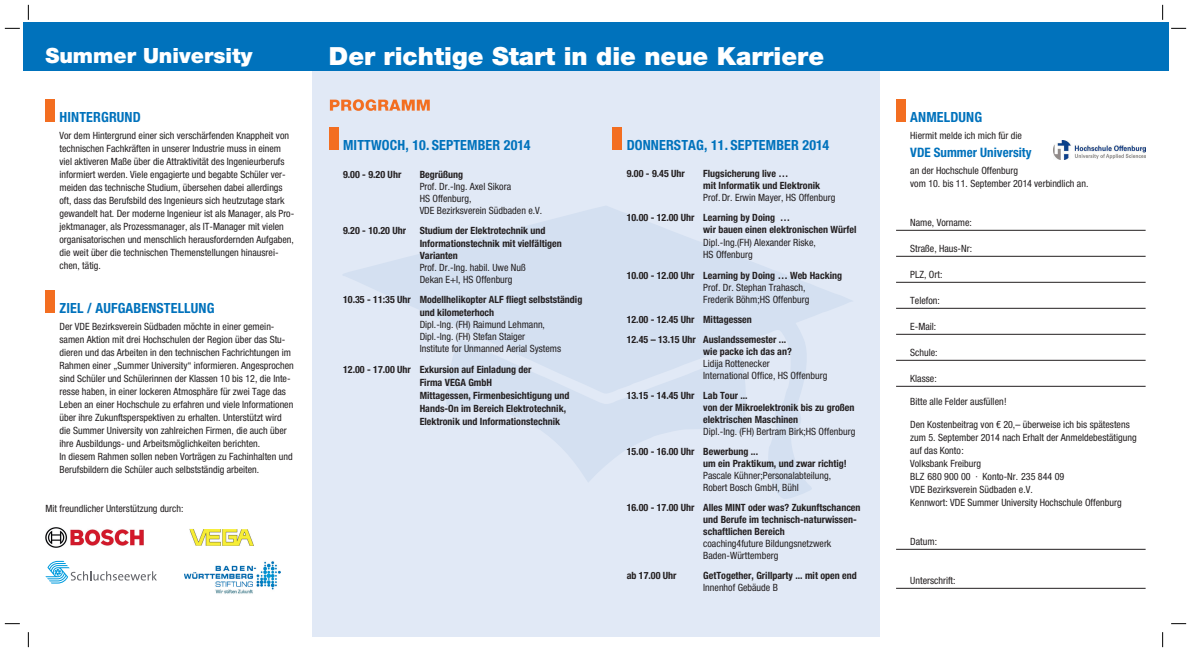
<style>
.page{position:relative;width:1191px;height:652px;background:#fff}
.page>*{position:absolute;margin:0;border:0;box-sizing:border-box;transform-origin:0 0}
.t1{font:900 25px "Helvetica Neue LT Std";color:#fff}
.t2{font:900 21px "Helvetica Neue LT Std";color:#fff}
.t3{font:900 16px "Helvetica Neue LT Std";color:#f36e21}
.t4{font:700 condensed 14px "Helvetica Neue LT Std";letter-spacing:.01em;color:#0072bc}
.t5{font:700 condensed 13px "Helvetica Neue LT Std";color:#0072bc}
.t6{font:condensed 10px/13px "Helvetica Neue LT Std";color:#231f20}
.t7{font:700 condensed 10px/12px "Helvetica Neue LT Std";color:#231f20}
</style>
<div class="page">
<div style="left:312px;top:68px;width:567px;height:568px;background:#e1e9f6"></div>
<svg style="left:343px;top:206px;width:509px;height:293px"></svg>
<div style="left:23px;top:23px;width:1145px;height:48px;background:#0072bc"></div>
<div style="left:45px;top:99px;width:10px;height:23px;background:#f36e21"></div>
<div style="left:45px;top:290px;width:10px;height:23px;background:#f36e21"></div>
<hr style="left:896px;top:230px;width:249px;height:1px;background:#231f20">
<hr style="left:896px;top:256px;width:249px;height:1px;background:#231f20">
<hr style="left:896px;top:282px;width:249px;height:1px;background:#231f20">
<hr style="left:896px;top:308px;width:249px;height:1px;background:#231f20">
<hr style="left:896px;top:334px;width:249px;height:1px;background:#231f20">
<hr style="left:896px;top:360px;width:249px;height:1px;background:#231f20">
<hr style="left:896px;top:386px;width:249px;height:1px;background:#231f20">
<hr style="left:896px;top:549px;width:249px;height:1px;background:#231f20">
<hr style="left:896px;top:588px;width:249px;height:1px;background:#231f20">
<div style="left:896px;top:99px;width:10px;height:23px;background:#f36e21"></div>
<img style="left:1053px;top:141px;width:92px;height:19px">
<svg style="left:329px;top:128px;width:10px;height:22px"></svg>
<svg style="left:612px;top:128px;width:10px;height:22px"></svg>
<img style="left:45px;top:527px;width:99px;height:20px">
<img style="left:189px;top:529px;width:65px;height:17px">
<img style="left:184px;top:561px;width:96px;height:33px">
<svg style="left:45px;top:561px;width:112px;height:23px"></svg>
<svg style="left:5px;top:28px;width:15px;height:1px"></svg>
<svg style="left:1171px;top:28px;width:15px;height:1px"></svg>
<svg style="left:5px;top:623px;width:15px;height:1px"></svg>
<svg style="left:1171px;top:623px;width:15px;height:1px"></svg>
<svg style="left:28px;top:5px;width:1px;height:15px"></svg>
<svg style="left:28px;top:632px;width:1px;height:15px"></svg>
<svg style="left:1162px;top:5px;width:1px;height:15px"></svg>
<svg style="left:1162px;top:632px;width:1px;height:15px"></svg>
<h2 class="t2" style="left:45px;top:43px;width:208px">Summer University</h2>
<h3 class="t4" style="left:60px;top:108px;width:83px">Hintergrund</h3>
<p class="t6" style="left:60px;top:129px;width:236px">Vor dem Hintergrund einer sich verschärfenden Knappheit von technischen Fachkräften in unserer Industrie muss in einem viel aktiveren Maße über die Attraktivität des Ingenieurberufs informiert werden. Viele engagierte und begabte Schüler ver&shy;meiden das technische Studium, übersehen dabei allerdings oft, dass das Berufsbild des Ingenieurs sich heutzutage stark gewandelt hat. Der moderne Ingenieur ist als Manager, als Pro&shy;jektmanager, als Prozessmanager, als IT-Manager mit vielen organisatorischen und menschlich herausfordernden Aufgaben, die weit über die technischen Themenstellungen hinausrei&shy;chen, tätig.</p>
<h3 class="t4" style="left:60px;top:300px;width:156px">Ziel / auFgabenStellung</h3>
<p class="t6" style="left:60px;top:320px;width:236px">Der VDE Bezirksverein Südbaden möchte in einer gemein&shy;samen Aktion mit drei Hochschulen der Region über das Stu&shy;dieren und das Arbeiten in den technischen Fachrichtungen im Rahmen einer „Summer University“ informieren. Angesprochen sind Schüler und Schülerinnen der Klassen 10 bis 12, die Inte&shy;resse haben, in einer lockeren Atmosphäre für zwei Tage das Leben an einer Hochschule zu erfahren und viele Informationen über ihre Zukunftsperspektiven zu erhalten. Unterstützt wird die Summer University von zahlreichen Firmen, die auch über ihre Ausbildungs- und Arbeitsmöglichkeiten berichten.<br>In diesem Rahmen sollen neben Vorträgen zu Fachinhalten und Berufsbildern die Schüler auch selbstständig arbeiten.</p>
<p class="t6" style="left:45px;top:502px;width:140px">Mit freundlicher Unterstützung durch:</p>
<h1 class="t1" style="left:329px;top:42px;width:496px">Der richtige Start in die neue Karriere</h1>
<h3 class="t3" style="left:329px;top:95px;width:103px">PROGRAMM</h3>
<h3 class="t4" style="left:343px;top:137px;width:189px">mittWocH, 10. September 2014</h3>
<p class="t7" style="left:343px;top:169px;width:60px">9.00 - 9.20 uhr</p>
<p class="t7" style="left:420px;top:169px;width:45px">begrüßung</p>
<p class="t6" style="left:420px;top:181px;width:124px;line-height:12px">Prof. Dr.-Ing. Axel Sikora<br>HS Offenburg,<br>VDE Bezirksverein Südbaden e.V.</p>
<p class="t7" style="left:343px;top:225px;width:65px">9.20 - 10.20 uhr</p>
<p class="t7" style="left:420px;top:225px;width:144px">Studium der elektrotechnik und informationstechnik mit vielfältigen<br>Varianten</p>
<p class="t6" style="left:420px;top:261px;width:108px;line-height:12px">Prof. Dr.-Ing. habil. Uwe Nuß<br>Dekan E+I, HS Offenburg</p>
<p class="t7" style="left:420px;top:292px;width:164px;line-height:13px;text-indent:-77px">10.35 - 11:35 uhr modellhelikopter alF fliegt selbstständig und kilometerhoch</p>
<p class="t6" style="left:420px;top:318px;width:143px;line-height:12px">Dipl.-Ing. (FH) Raimund Lehmann,<br>Dipl.-Ing. (FH) Stefan Staiger<br>Institute for Unmanned Aerial Systems</p>
<p class="t7" style="left:420px;top:362px;width:151px;line-height:13px;text-indent:-77px">12.00 - 17.00 uhr exkursion auf einladung der<br>Firma Vega gmbH<br>mittagessen, Firmenbesichtigung und Hands-on im bereich elektrotechnik, elektronik und informationstechnik</p>
<h3 class="t4" style="left:626px;top:137px;width:204px">donnerStag, 11. September 2014</h3>
<p class="t7" style="left:626px;top:168px;width:60px">9.00 - 9.45 uhr</p>
<p class="t7" style="left:703px;top:168px;width:118px">Flugsicherung live …<br>mit informatik und elektronik</p>
<p class="t6" style="left:703px;top:191px;width:134px">Prof.Dr. Erwin Mayer, HS Offenburg</p>
<p class="t7" style="left:703px;top:212px;width:155px;text-indent:-77px">10.00 - 12.00 uhr learning by doing …<br>wir bauen einen elektronischen Würfel</p>
<p class="t6" style="left:703px;top:236px;width:114px;line-height:12px">Dipl.-Ing.(FH) Alexander Riske,<br>HS Offenburg</p>
<p class="t7" style="left:626px;top:269px;width:217px">10.00 - 12.00 uhr learning by doing … Web Hacking</p>
<p class="t6" style="left:703px;top:281px;width:108px;line-height:12px">Prof. Dr. Stephan Trahasch,<br>Frederik Böhm;HS Offenburg</p>
<p class="t7" style="left:626px;top:309px;width:161px;line-height:20px">12.00 - 12.45 uhr mittagessen<br>12.45 – 13.15 uhr auslandssemester ...</p>
<p class="t7" style="left:703px;top:345px;width:90px">wie packe ich das an?</p>
<p class="t6" style="left:703px;top:357px;width:126px;line-height:12px">Lidija Rottenecker<br>International Office, HS Offenburg</p>
<p class="t7" style="left:703px;top:389px;width:153px;text-indent:-77px">13.15 - 14.45 uhr lab tour ...<br>von der mikroelektronik bis zu großen elektrischen maschinen</p>
<p class="t6" style="left:703px;top:425px;width:153px">Dipl.-Ing. (FH) Bertram Birk;HS Offenburg</p>
<p class="t7" style="left:703px;top:445px;width:145px;text-indent:-77px">15.00 - 16.00 uhr bewerbung ...<br>um ein praktikum, und zwar richtig!</p>
<p class="t6" style="left:703px;top:469px;width:129px;line-height:12px">Pascale Kühner;Personalabteilung,<br>Robert Bosch GmbH, Bühl</p>
<p class="t7" style="left:703px;top:501px;width:159px;text-indent:-77px">16.00 - 17.00 uhr alles mint oder was? Zukunftschancen und berufe im technisch-naturwissen&shy;schaftlichen bereich</p>
<p class="t6" style="left:703px;top:537px;width:130px;line-height:12px">coaching4future Bildungsnetzwerk<br>Baden-Württemberg</p>
<p class="t7" style="left:626px;top:569px;width:51px">ab 17.00 uhr</p>
<p class="t7" style="left:703px;top:569px;width:155px">gettogether, grillparty ... mit open end</p>
<p class="t6" style="left:703px;top:581px;width:76px">Innenhof Gebäude B</p>
<h3 class="t4" style="left:910px;top:108px;width:73px">anmeldung</h3>
<p class="t6" style="left:910px;top:129px;width:113px">Hiermit melde ich mich für die</p>
<h3 class="t5" style="left:910px;top:145px;width:123px">Vde Summer university</h3>
<p class="t6" style="left:910px;top:164px;width:180px">an der Hochschule Offenburg<br>vom 10. bis 11. September 2014 verbindlich an.</p>
<p class="t6" style="left:910px;top:216px;width:63px">Name, Vorname:</p>
<p class="t6" style="left:910px;top:242px;width:63px">Straße, Haus-Nr:</p>
<p class="t6" style="left:910px;top:268px;width:34px">PLZ, Ort:</p>
<p class="t6" style="left:910px;top:294px;width:31px">Telefon:</p>
<p class="t6" style="left:910px;top:320px;width:28px">E-Mail:</p>
<p class="t6" style="left:910px;top:346px;width:29px">Schule:</p>
<p class="t6" style="left:910px;top:372px;width:28px">Klasse:</p>
<p class="t6" style="left:910px;top:395px;width:98px">Bitte alle Felder ausfüllen!</p>
<p class="t6" style="left:910px;top:418px;width:228px">Den Kostenbeitrag von € 20,– überweise ich bis spätestens zum 5. September 2014 nach Erhalt der Anmeldebestätigung auf das Konto:<br>Volksbank Freiburg<br>BLZ 680 900 00 · Konto-Nr. 235 844 09<br>VDE Bezirksverein Südbaden e.V.<br>Kennwort: VDE Summer University Hochschule Offenburg</p>
<p class="t6" style="left:910px;top:535px;width:28px">Datum:</p>
<p class="t6" style="left:910px;top:574px;width:47px">Unterschrift:</p>
</div>
